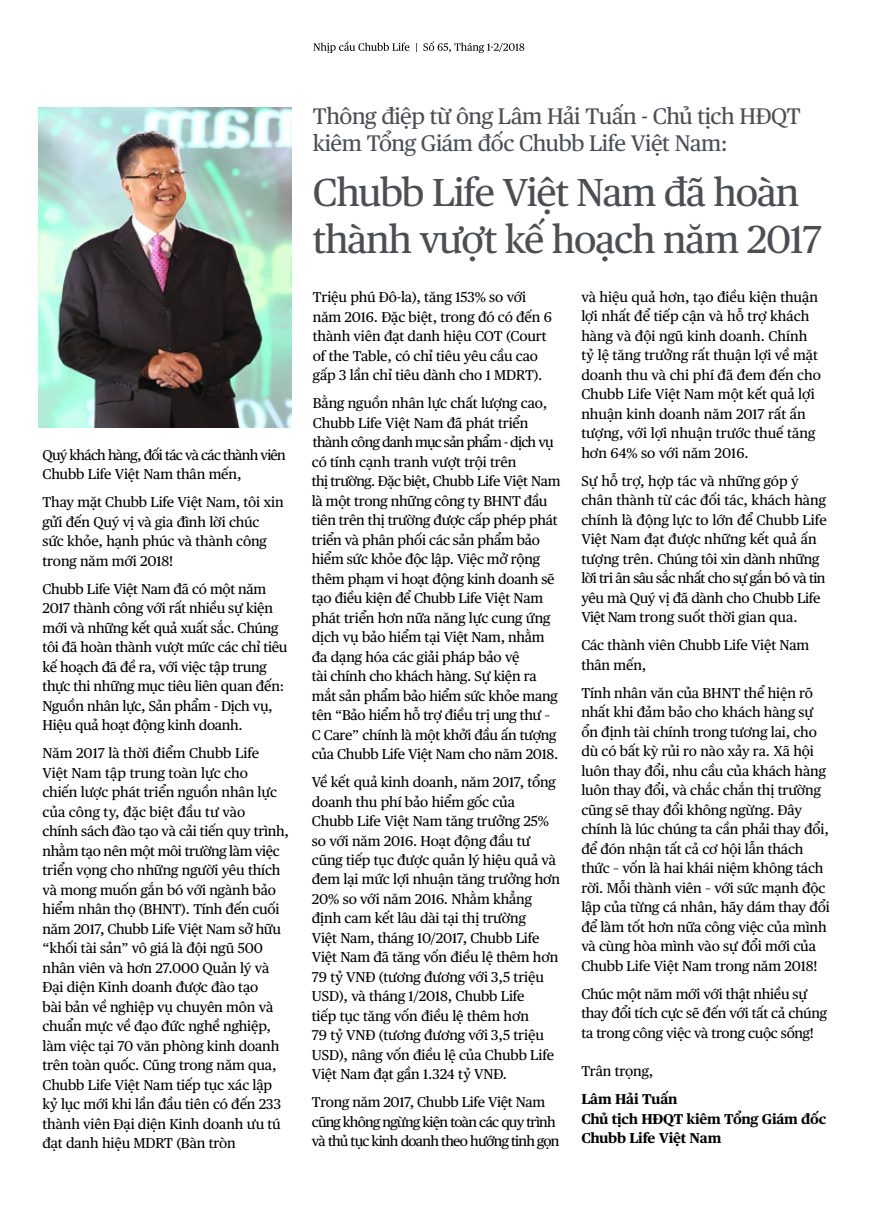
<style>
.page{position:relative;width:872px;height:1212px;background:#fff}
.page>*{position:absolute;margin:0;border:0;box-sizing:border-box;transform-origin:0 0}
.t1{font:39px/46.8px "Chubb Publico Text VN";letter-spacing:-.03em;color:#4b4f54}
.t2{font:22.5px/27px "Chubb Publico Text VN";letter-spacing:-.02em;color:#4b4f54}
.t3{font:14.25px/19.5px "Chubb Publico Text VN";letter-spacing:-.01em;color:#000}
.t4{font:14.25px/19.5px "Chubb Publico Text VN";letter-spacing:-.05em;color:#000}
.t5{font:700 14.25px/19.5px "Chubb Publico Text VN";letter-spacing:-.02em;color:#000}
</style>
<div class="page">
<svg style="left:313px;top:41px;width:211px;height:12px"></svg>
<img style="left:39px;top:107px;width:253px;height:320px">
<p class="t4" style="left:43px;top:444px;width:245px">Quý khách hàng, đối tác và các thành viên<br>Chubb Life Việt Nam thân mến,</p>
<p class="t3" style="left:43px;top:491px;width:243px">Thay mặt Chubb Life Việt Nam, tôi xin gửi đến Quý vị và gia đình lời chúc sức khỏe, hạnh phúc và thành công trong năm mới 2018!</p>
<p class="t3" style="left:43px;top:578px;width:246px">Chubb Life Việt Nam đã có một năm 2017 thành công với rất nhiều sự kiện mới và những kết quả xuất sắc. Chúng tôi đã hoàn thành vượt mức các chỉ tiêu kế hoạch đã đề ra, với việc tập trung thực thi những mục tiêu liên quan đến:<br>Nguồn nhân lực, Sản phẩm - Dịch vụ, Hiệu quả hoạt động kinh doanh.</p>
<p class="t3" style="left:43px;top:742px;width:248px">Năm 2017 là thời điểm Chubb Life<br>Việt Nam tập trung toàn lực cho<br>chiến lược phát triển nguồn nhân lực của công ty, đặc biệt đầu tư vào<br>chính sách đào tạo và cải tiến quy trình, nhằm tạo nên một môi trường làm việc triển vọng cho những người yêu thích và mong muốn gắn bó với ngành bảo hiểm nhân thọ (BHNT). Tính đến cuối năm 2017, Chubb Life Việt Nam sở hữu “khối tài sản” vô giá là đội ngũ 500 nhân viên và hơn 27.000 Quản lý và<br>Đại diện Kinh doanh được đào tạo<br>bài bản về nghiệp vụ chuyên môn và chuẩn mực về đạo đức nghề nghiệp, làm việc tại 70 văn phòng kinh doanh trên toàn quốc. Cũng trong năm qua,<br>Chubb Life Việt Nam tiếp tục xác lập kỷ lục mới khi lần đầu tiên có đến 233 thành viên Đại diện Kinh doanh ưu tú đạt danh hiệu MDRT (Bàn tròn</p>
<h2 class="t2" style="left:313px;top:101px;width:489px">Thông điệp từ ông Lâm Hải Tuấn - Chủ tịch HĐQT kiêm Tổng Giám đốc Chubb Life Việt Nam:</h2>
<h1 class="t1" style="left:313px;top:167px;width:510px">Chubb Life Việt Nam đã hoàn thành vượt kế hoạch năm 2017</h1>
<p class="t3" style="left:313px;top:286px;width:240px">Triệu phú Đô-la), tăng 153% so với năm 2016. Đặc biệt, trong đó có đến 6 thành viên đạt danh hiệu COT (Court of the Table, có chỉ tiêu yêu cầu cao gấp 3 lần chỉ tiêu dành cho 1 MDRT).</p>
<p class="t3" style="left:312px;top:392px;width:250px">Bằng nguồn nhân lực chất lượng cao, Chubb Life Việt Nam đã phát triển thành công danh mục sản phẩm - dịch vụ có tính cạnh tranh vượt trội trên<br>thị trường. Đặc biệt, Chubb Life Việt Nam là một trong những công ty BHNT đầu tiên trên thị trường được cấp phép phát triển và phân phối các sản phẩm bảo hiểm sức khỏe độc lập. Việc mở rộng thêm phạm vi hoạt động kinh doanh sẽ tạo điều kiện để Chubb Life Việt Nam phát triển hơn nữa năng lực cung ứng dịch vụ bảo hiểm tại Việt Nam, nhằm đa dạng hóa các giải pháp bảo vệ<br>tài chính cho khách hàng. Sự kiện ra mắt sản phẩm bảo hiểm sức khỏe mang tên “Bảo hiểm hỗ trợ điều trị ung thư – C Care” chính là một khởi đầu ấn tượng của Chubb Life Việt Nam cho năm 2018.</p>
<p class="t3" style="left:312px;top:771px;width:250px">Về kết quả kinh doanh, năm 2017, tổng doanh thu phí bảo hiểm gốc của Chubb Life Việt Nam tăng trưởng 25% so với năm 2016. Hoạt động đầu tư cũng tiếp tục được quản lý hiệu quả và đem lại mức lợi nhuận tăng trưởng hơn 20% so với năm 2016. Nhằm khẳng định cam kết lâu dài tại thị trường<br>Việt Nam, tháng 10/2017, Chubb Life Việt Nam đã tăng vốn điều lệ thêm hơn 79 tỷ VNĐ (tương đương với 3,5 triệu USD), và tháng 1/2018, Chubb Life<br>tiếp tục tăng vốn điều lệ thêm hơn<br>79 tỷ VNĐ (tương đương với 3,5 triệu USD), nâng vốn điều lệ của Chubb Life Việt Nam đạt gần 1.324 tỷ VNĐ.</p>
<p class="t4" style="left:312px;top:1092px;width:249px">Trong năm 2017, Chubb Life Việt Nam cũng không ngừng kiện toàn các quy trình và thủ tục kinh doanh theo hướng tinh gọn</p>
<p class="t3" style="left:581px;top:286px;width:241px">và hiệu quả hơn, tạo điều kiện thuận lợi nhất để tiếp cận và hỗ trợ khách hàng và đội ngũ kinh doanh. Chính tỷ lệ tăng trưởng rất thuận lợi về mặt doanh thu và chi phí đã đem đến cho<br>Chubb Life Việt Nam một kết quả lợi nhuận kinh doanh năm 2017 rất ấn tượng, với lợi nhuận trước thuế tăng hơn 64% so với năm 2016.</p>
<p class="t3" style="left:581px;top:470px;width:247px">Sự hỗ trợ, hợp tác và những góp ý chân thành từ các đối tác, khách hàng chính là động lực to lớn để Chubb Life Việt Nam đạt được những kết quả ấn tượng trên. Chúng tôi xin dành những lời tri ân sâu sắc nhất cho sự gắn bó và tin yêu mà Quý vị đã dành cho Chubb Life Việt Nam trong suốt thời gian qua.</p>
<p class="t3" style="left:581px;top:635px;width:229px">Các thành viên Chubb Life Việt Nam thân mến,</p>
<p class="t3" style="left:581px;top:682px;width:250px">Tính nhân văn của BHNT thể hiện rõ nhất khi đảm bảo cho khách hàng sự ổn định tài chính trong tương lai, cho dù có bất kỳ rủi ro nào xảy ra. Xã hội luôn thay đổi, nhu cầu của khách hàng luôn thay đổi, và chắc chắn thị trường cũng sẽ thay đổi không ngừng. Đây chính là lúc chúng ta cần phải thay đổi, để đón nhận tất cả cơ hội lẫn thách thức – vốn là hai khái niệm không tách rời. Mỗi thành viên – với sức mạnh độc lập của từng cá nhân, hãy dám thay đổi để làm tốt hơn nữa công việc của mình và cùng hòa mình vào sự đổi mới của Chubb Life Việt Nam trong năm 2018!</p>
<p class="t3" style="left:581px;top:983px;width:247px">Chúc một năm mới với thật nhiều sự thay đổi tích cực sẽ đến với tất cả chúng ta trong công việc và trong cuộc sống!</p>
<p class="t3" style="left:581px;top:1061px;width:73px">Trân trọng,</p>
<p class="t5" style="left:581px;top:1088px;width:246px">Lâm Hải Tuấn<br>Chủ tịch HĐQT kiêm Tổng Giám đốc<br>Chubb Life Việt Nam</p>
</div>
